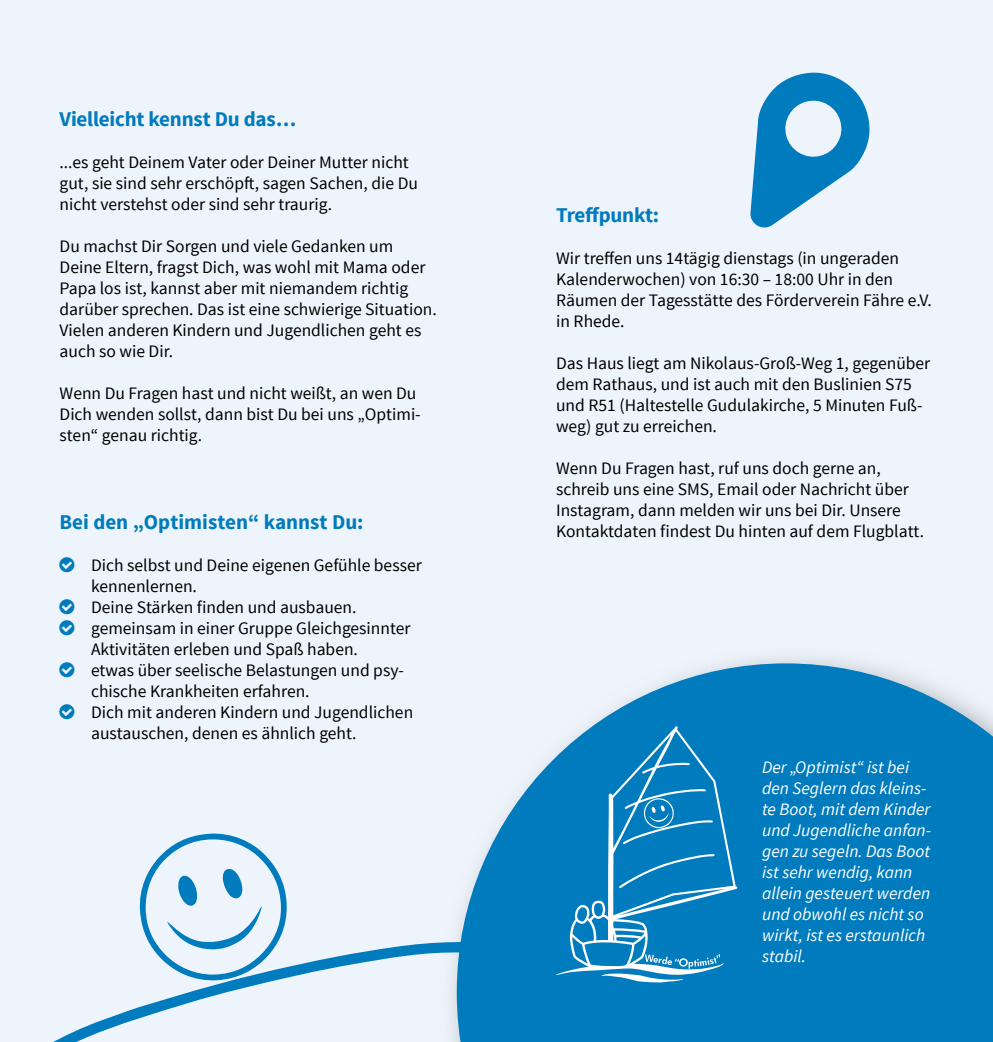
<style>
.page{position:relative;width:993px;height:1042px;background:#fff}
.page>*{position:absolute;margin:0;border:0;box-sizing:border-box;transform-origin:0 0}
.t1{font:700 21px "Source Sans Pro";letter-spacing:-.01em;color:#007bbd}
.t2{font:17.5px/21px "Source Sans Pro";color:#000}
.t3{font:italic 17.5px/21px "Source Sans Pro";color:#fff}
</style>
<div class="page">
<div style="left:0;top:0;width:992px;height:1042px;background:#eef4fb"></div>
<svg style="left:457px;top:663px;width:535px;height:379px;fill:#007bbd"></svg>
<svg style="left:601px;top:975px;width:118px;height:7px"></svg>
<svg style="left:556px;top:726px;width:181px;height:249px;background:#1f8bc4"></svg>
<svg style="left:139px;top:833px;width:148px;height:108px"></svg>
<svg style="left:53px;top:941px;width:425px;height:101px"></svg>
<p class="t1" style="left:60px;top:105px;width:238px">Vielleicht kennst Du das…</p>
<p class="t2" style="left:60px;top:152px;width:360px">...es geht Deinem Vater oder Deiner Mutter nicht gut, sie sind sehr erschöpft, sagen Sachen, die Du nicht verstehst oder sind sehr traurig.</p>
<p class="t2" style="left:60px;top:236px;width:378px">Du machst Dir Sorgen und viele Gedanken um Deine Eltern, fragst Dich, was wohl mit Mama oder Papa los ist, kannst aber mit niemandem richtig darüber sprechen. Das ist eine schwierige Situation.<br>Vielen anderen Kindern und Jugendlichen geht es auch so wie Dir.</p>
<p class="t2" style="left:60px;top:383px;width:362px">Wenn Du Fragen hast und nicht weißt, an wen Du<br>Dich wenden sollst, dann bist Du bei uns „Optimi&shy;sten“ genau richtig.</p>
<p class="t1" style="left:60px;top:508px;width:305px">Bei den „Optimisten“ kannst Du:</p>
<p class="t2" style="left:91px;top:555px;width:332px">Dich selbst und Deine eigenen Gefühle besser kennenlernen.<br>Deine Stärken finden und ausbauen. gemeinsam in einer Gruppe Gleichgesinnter Aktivitäten erleben und Spaß haben.<br>etwas über seelische Belastungen und psy&shy;chische Krankheiten erfahren.<br>Dich mit anderen Kindern und Jugendlichen austauschen, denen es ähnlich geht.</p>
<p class="t1" style="left:556px;top:202px;width:105px">Treffpunkt:</p>
<p class="t2" style="left:556px;top:248px;width:377px">Wir treffen uns 14tägig dienstags (in ungeraden Kalenderwochen) von 16:30 – 18:00 Uhr in den Räumen der Tagesstätte des Förderverein Fähre e.V. in Rhede.</p>
<p class="t2" style="left:556px;top:353px;width:375px">Das Haus liegt am Nikolaus-Groß-Weg 1, gegenüber dem Rathaus, und ist auch mit den Buslinien S75 und R51 (Haltestelle Gudulakirche, 5 Minuten Fuß&shy;weg) gut zu erreichen.</p>
<p class="t2" style="left:556px;top:458px;width:369px">Wenn Du Fragen hast, ruf uns doch gerne an, schreib uns eine SMS, Email oder Nachricht über Instagram, dann melden wir uns bei Dir. Unsere Kontaktdaten findest Du hinten auf dem Flugblatt.</p>
<p class="t3" style="left:761px;top:757px;width:170px">Der „Optimist“ ist bei den Seglern das kleins&shy;te Boot, mit dem Kinder und Jugendliche anfan&shy;gen zu segeln. Das Boot ist sehr wendig, kann allein gesteuert werden und obwohl es nicht so wirkt, ist es erstaunlich stabil.</p>
</div>
